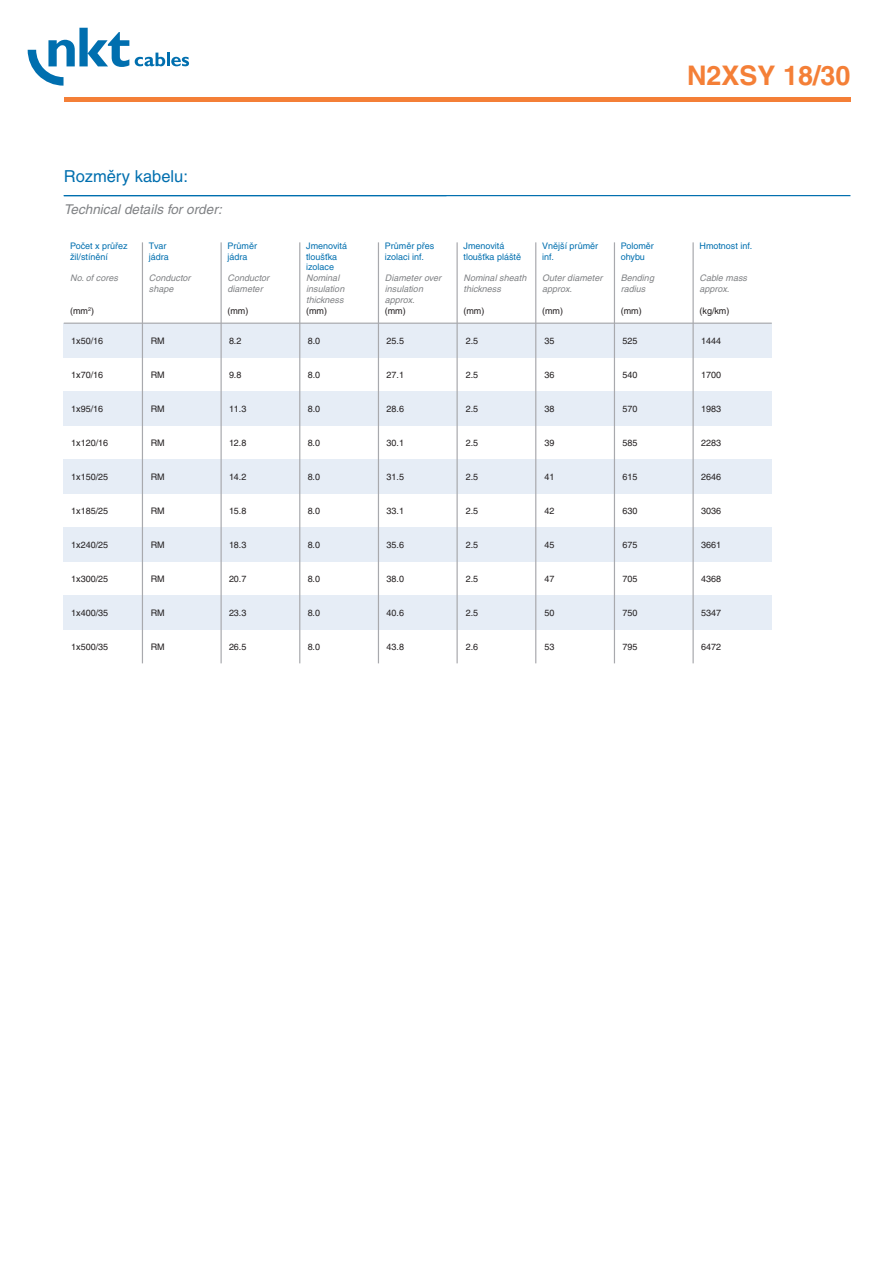
<style>
.page{position:relative;width:893px;height:1263px;background:#fff}
.page>*{position:absolute;margin:0;border:0;box-sizing:border-box;transform-origin:0 0}
.t1{font:700 27px "Helvetica CE";color:#f47f37}
.t2{font:16.5px "Helvetica CE";color:#006faf}
.t3{font:italic 13.5px "Helvetica CE";letter-spacing:.005em;color:#808285}
.t4{font:9px "Helvetica CE";color:#231f20}
.t5{font:italic 9px/10.8px "Helvetica CE";letter-spacing:.005em;color:#808285}
.t6{font:9px/10.8px "Helvetica CE";color:#006faf}
</style>
<div class="page">
<div style="left:64px;top:323px;width:708px;height:34px;background:#e6edf6"></div>
<div style="left:64px;top:391px;width:708px;height:34px;background:#e6edf6"></div>
<div style="left:64px;top:459px;width:708px;height:34px;background:#e6edf6"></div>
<div style="left:64px;top:527px;width:708px;height:34px;background:#e6edf6"></div>
<div style="left:64px;top:595px;width:708px;height:34px;background:#e6edf6"></div>
<svg style="left:28px;top:28px;width:101px;height:58px"></svg>
<svg style="left:135px;top:53px;width:54px;height:13px"></svg>
<hr style="left:64px;top:98px;width:786px;height:4px;background:#f47f37">
<hr style="left:64px;top:195px;width:786px;height:1px;background:#006faf">
<hr style="left:142px;top:242px;width:1px;height:421px;background:#a8a9ad">
<hr style="left:221px;top:242px;width:1px;height:421px;background:#a8a9ad">
<hr style="left:299px;top:242px;width:1px;height:421px;background:#a8a9ad">
<hr style="left:64px;top:323px;width:708px;height:1px;background:#a8a9ad">
<hr style="left:378px;top:242px;width:1px;height:421px;background:#a8a9ad">
<hr style="left:456px;top:242px;width:2px;height:421px;background:#a8a9ad">
<hr style="left:535px;top:242px;width:1px;height:421px;background:#a8a9ad">
<hr style="left:614px;top:242px;width:1px;height:421px;background:#a8a9ad">
<hr style="left:692px;top:242px;width:2px;height:421px;background:#a8a9ad">
<h2 class="t2" style="left:64px;top:170px;width:126px">Rozměry kabelu:</h2>
<h3 class="t3" style="left:64px;top:204px;width:160px">Technical details for order:</h3>
<h1 class="t1" style="left:687px;top:66px;width:165px">N2XSY 18/30</h1>
<p class="t6" style="left:70px;top:241px;width:59px">Počet x průřez žil/stínění</p>
<p class="t5" style="left:70px;top:274px;width:49px">No. of cores</p>
<p class="t4" style="left:70px;top:307px;width:25px">(mm<sup>2</sup>)</p>
<p class="t4" style="left:71px;top:337px;width:33px">1x50/16</p>
<p class="t4" style="left:151px;top:337px;width:15px">RM</p>
<p class="t4" style="left:229px;top:337px;width:14px">8.2</p>
<p class="t4" style="left:308px;top:337px;width:14px">8.0</p>
<p class="t4" style="left:387px;top:337px;width:19px">25.5</p>
<p class="t4" style="left:466px;top:337px;width:14px">2.5</p>
<p class="t4" style="left:544px;top:337px;width:11px">35</p>
<p class="t4" style="left:622px;top:337px;width:16px">525</p>
<p class="t4" style="left:701px;top:337px;width:21px">1444</p>
<p class="t4" style="left:71px;top:371px;width:33px">1x70/16</p>
<p class="t4" style="left:151px;top:371px;width:15px">RM</p>
<p class="t4" style="left:229px;top:371px;width:14px">9.8</p>
<p class="t4" style="left:308px;top:371px;width:14px">8.0</p>
<p class="t4" style="left:387px;top:371px;width:19px">27.1</p>
<p class="t4" style="left:466px;top:371px;width:14px">2.5</p>
<p class="t4" style="left:544px;top:371px;width:11px">36</p>
<p class="t4" style="left:622px;top:371px;width:16px">540</p>
<p class="t4" style="left:701px;top:371px;width:21px">1700</p>
<p class="t4" style="left:71px;top:405px;width:33px">1x95/16</p>
<p class="t4" style="left:151px;top:405px;width:15px">RM</p>
<p class="t4" style="left:229px;top:405px;width:19px">11.3</p>
<p class="t4" style="left:308px;top:405px;width:14px">8.0</p>
<p class="t4" style="left:387px;top:405px;width:19px">28.6</p>
<p class="t4" style="left:466px;top:405px;width:14px">2.5</p>
<p class="t4" style="left:544px;top:405px;width:11px">38</p>
<p class="t4" style="left:622px;top:405px;width:16px">570</p>
<p class="t4" style="left:701px;top:405px;width:21px">1983</p>
<p class="t4" style="left:71px;top:439px;width:38px">1x120/16</p>
<p class="t4" style="left:151px;top:439px;width:15px">RM</p>
<p class="t4" style="left:229px;top:439px;width:19px">12.8</p>
<p class="t4" style="left:308px;top:439px;width:14px">8.0</p>
<p class="t4" style="left:387px;top:439px;width:19px">30.1</p>
<p class="t4" style="left:466px;top:439px;width:14px">2.5</p>
<p class="t4" style="left:544px;top:439px;width:11px">39</p>
<p class="t4" style="left:622px;top:439px;width:16px">585</p>
<p class="t4" style="left:701px;top:439px;width:21px">2283</p>
<p class="t4" style="left:71px;top:473px;width:38px">1x150/25</p>
<p class="t4" style="left:151px;top:473px;width:15px">RM</p>
<p class="t4" style="left:229px;top:473px;width:19px">14.2</p>
<p class="t4" style="left:308px;top:473px;width:14px">8.0</p>
<p class="t4" style="left:387px;top:473px;width:19px">31.5</p>
<p class="t4" style="left:466px;top:473px;width:14px">2.5</p>
<p class="t4" style="left:544px;top:473px;width:11px">41</p>
<p class="t4" style="left:622px;top:473px;width:16px">615</p>
<p class="t4" style="left:701px;top:473px;width:21px">2646</p>
<p class="t4" style="left:71px;top:507px;width:38px">1x185/25</p>
<p class="t4" style="left:151px;top:507px;width:15px">RM</p>
<p class="t4" style="left:229px;top:507px;width:19px">15.8</p>
<p class="t4" style="left:308px;top:507px;width:14px">8.0</p>
<p class="t4" style="left:387px;top:507px;width:19px">33.1</p>
<p class="t4" style="left:466px;top:507px;width:14px">2.5</p>
<p class="t4" style="left:544px;top:507px;width:11px">42</p>
<p class="t4" style="left:622px;top:507px;width:16px">630</p>
<p class="t4" style="left:701px;top:507px;width:21px">3036</p>
<p class="t4" style="left:71px;top:541px;width:38px">1x240/25</p>
<p class="t4" style="left:151px;top:541px;width:15px">RM</p>
<p class="t4" style="left:229px;top:541px;width:19px">18.3</p>
<p class="t4" style="left:308px;top:541px;width:14px">8.0</p>
<p class="t4" style="left:387px;top:541px;width:19px">35.6</p>
<p class="t4" style="left:466px;top:541px;width:14px">2.5</p>
<p class="t4" style="left:544px;top:541px;width:11px">45</p>
<p class="t4" style="left:622px;top:541px;width:16px">675</p>
<p class="t4" style="left:701px;top:541px;width:21px">3661</p>
<p class="t4" style="left:71px;top:576px;width:38px">1x300/25</p>
<p class="t4" style="left:151px;top:576px;width:15px">RM</p>
<p class="t4" style="left:229px;top:576px;width:19px">20.7</p>
<p class="t4" style="left:308px;top:576px;width:14px">8.0</p>
<p class="t4" style="left:387px;top:576px;width:19px">38.0</p>
<p class="t4" style="left:466px;top:576px;width:14px">2.5</p>
<p class="t4" style="left:544px;top:576px;width:11px">47</p>
<p class="t4" style="left:622px;top:576px;width:16px">705</p>
<p class="t4" style="left:701px;top:576px;width:21px">4368</p>
<p class="t4" style="left:71px;top:610px;width:38px">1x400/35</p>
<p class="t4" style="left:151px;top:610px;width:15px">RM</p>
<p class="t4" style="left:229px;top:610px;width:19px">23.3</p>
<p class="t4" style="left:308px;top:610px;width:14px">8.0</p>
<p class="t4" style="left:387px;top:610px;width:19px">40.6</p>
<p class="t4" style="left:466px;top:610px;width:14px">2.5</p>
<p class="t4" style="left:544px;top:610px;width:11px">50</p>
<p class="t4" style="left:622px;top:610px;width:16px">750</p>
<p class="t4" style="left:701px;top:610px;width:21px">5347</p>
<p class="t4" style="left:71px;top:644px;width:38px">1x500/35</p>
<p class="t4" style="left:151px;top:644px;width:15px">RM</p>
<p class="t4" style="left:229px;top:644px;width:19px">26.5</p>
<p class="t4" style="left:308px;top:644px;width:14px">8.0</p>
<p class="t4" style="left:387px;top:644px;width:19px">43.8</p>
<p class="t4" style="left:466px;top:644px;width:14px">2.6</p>
<p class="t4" style="left:544px;top:644px;width:11px">53</p>
<p class="t4" style="left:622px;top:644px;width:16px">795</p>
<p class="t4" style="left:701px;top:644px;width:21px">6472</p>
<p class="t6" style="left:227px;top:241px;width:31px">Průměr jádra</p>
<p class="t5" style="left:227px;top:274px;width:43px">Conductor diameter</p>
<p class="t4" style="left:227px;top:307px;width:22px">(mm)</p>
<p class="t6" style="left:385px;top:241px;width:51px">Průměr přes izolaci inf.</p>
<p class="t5" style="left:385px;top:274px;width:58px">Diameter over insulation approx.</p>
<p class="t4" style="left:385px;top:307px;width:22px">(mm)</p>
<p class="t6" style="left:542px;top:241px;width:58px">Vnější průměr inf.</p>
<p class="t5" style="left:542px;top:274px;width:62px">Outer diameter approx.</p>
<p class="t4" style="left:542px;top:307px;width:22px">(mm)</p>
<p class="t6" style="left:306px;top:241px;width:42px">Jmenovitá tloušťka izolace</p>
<p class="t5" style="left:306px;top:274px;width:40px">Nominal insulation thickness</p>
<p class="t4" style="left:306px;top:307px;width:22px">(mm)</p>
<p class="t6" style="left:463px;top:241px;width:59px">Jmenovitá tloušťka pláště</p>
<p class="t5" style="left:463px;top:274px;width:64px">Nominal sheath thickness</p>
<p class="t4" style="left:463px;top:307px;width:22px">(mm)</p>
<p class="t6" style="left:621px;top:241px;width:35px">Poloměr ohybu</p>
<p class="t5" style="left:621px;top:274px;width:35px">Bending radius</p>
<p class="t4" style="left:621px;top:307px;width:22px">(mm)</p>
<p class="t6" style="left:699px;top:241px;width:54px">Hmotnost inf.</p>
<p class="t5" style="left:699px;top:274px;width:49px">Cable mass approx.</p>
<p class="t4" style="left:699px;top:307px;width:31px">(kg/km)</p>
<p class="t6" style="left:149px;top:241px;width:21px">Tvar jádra</p>
<p class="t5" style="left:149px;top:274px;width:43px">Conductor shape</p>
</div>
